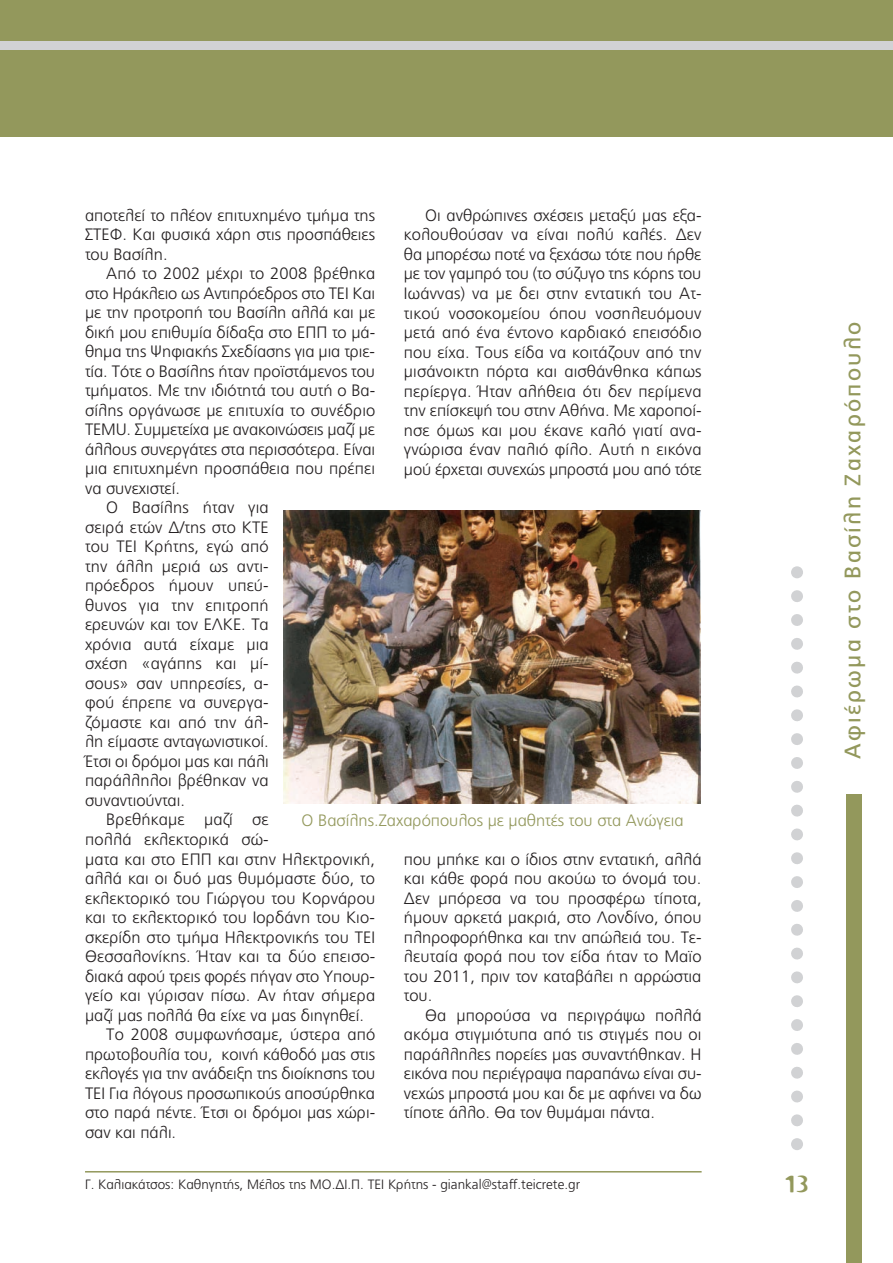
<style>
.page{position:relative;width:893px;height:1263px;background:#fff}
.page>*{position:absolute;margin:0;border:0;box-sizing:border-box;transform-origin:0 0}
.t1{font:22.5px "PF Catalog";letter-spacing:.1em;color:#93985c}
.t2{font:22.5px "PF Plazm Sans";color:#93985c}
.t3{font:300 16.5px/19.5px "PF Catalog";color:#231f20;text-align:justify}
.t4{font:300 16.5px "PF Catalog";color:#93985c}
.t5{font:300 13.5px "PF Catalog";color:#231f20}
</style>
<div class="page">
<div style="left:0;top:0;width:893px;height:136px;background:#93985c"></div>
<svg style="left:791px;top:566px;width:12px;height:561px"></svg>
<svg style="left:791px;top:1138px;width:12px;height:12px"></svg>
<div style="left:846px;top:795px;width:15px;height:468px;background:#93985c"></div>
<hr style="left:85px;top:1171px;width:617px;height:1px;background:#93985c">
<div style="left:0;top:41px;width:893px;height:8px;background:#d1d2d4"></div>
<img style="left:284px;top:511px;width:417px;height:292px">
<p class="t3" style="left:85px;top:206px;width:292px">αποτελεί το πλέον επιτυχημένο τμήμα της ΣΤΕΦ. Και φυσικά χάρη στις προσπάθειες του Βασίλη.</p>
<p class="t3" style="left:106px;top:264px;width:270px">Από το 2002 μέχρι το 2008 βρέθηκα</p>
<p class="t3" style="left:85px;top:284px;width:292px">στο Ηράκλειο ως Αντιπρόεδρος στο ΤΕΙ Και</p>
<p class="t3" style="left:85px;top:303px;width:292px">με την προτροπή του Βασίλη αλλά και με</p>
<p class="t3" style="left:85px;top:323px;width:292px">δική μου επιθυμία δίδαξα στο ΕΠΠ το μά-</p>
<p class="t3" style="left:85px;top:342px;width:291px">θημα της Ψηφιακής Σχεδίασης για μια τριε-</p>
<p class="t3" style="left:85px;top:362px;width:292px">τία. Τότε ο Βασίλης ήταν προϊστάμενος του</p>
<p class="t3" style="left:85px;top:381px;width:292px">τμήματος. Με την ιδιότητά του αυτή ο Βα-</p>
<p class="t3" style="left:85px;top:401px;width:292px">σίλης οργάνωσε με επιτυχία το συνέδριο</p>
<p class="t3" style="left:85px;top:420px;width:292px">TEMU. Συμμετείχα με ανακοινώσεις μαζί με</p>
<p class="t3" style="left:85px;top:440px;width:292px">άλλους συνεργάτες στα περισσότερα. Είναι</p>
<p class="t3" style="left:85px;top:459px;width:291px">μια επιτυχημένη προσπάθεια που πρέπει</p>
<p class="t3" style="left:85px;top:479px;width:96px">να συνεχιστεί.</p>
<p class="t3" style="left:106px;top:498px;width:164px">Ο Βασίλης ήταν για</p>
<p class="t3" style="left:85px;top:518px;width:185px">σειρά ετών Δ/της στο ΚΤΕ</p>
<p class="t3" style="left:85px;top:537px;width:185px">του ΤΕΙ Κρήτης, εγώ από</p>
<p class="t3" style="left:85px;top:557px;width:185px">την άλλη μεριά ως αντι-</p>
<p class="t3" style="left:85px;top:576px;width:185px">πρόεδρος ήμουν υπεύ-</p>
<p class="t3" style="left:85px;top:596px;width:185px">θυνος για την επιτροπή</p>
<p class="t3" style="left:85px;top:615px;width:185px">ερευνών και τον ΕΛΚΕ. Τα</p>
<p class="t3" style="left:85px;top:635px;width:185px">χρόνια αυτά είχαμε μια</p>
<p class="t3" style="left:85px;top:654px;width:185px">σχέση «αγάπης και μί-</p>
<p class="t3" style="left:85px;top:674px;width:185px">σους» σαν υπηρεσίες, α-</p>
<p class="t3" style="left:85px;top:693px;width:185px">φού έπρεπε να συνεργα-</p>
<p class="t3" style="left:85px;top:713px;width:185px">ζόμαστε και από την άλ-</p>
<p class="t3" style="left:85px;top:732px;width:185px">λη είμαστε ανταγωνιστικοί.</p>
<p class="t3" style="left:85px;top:752px;width:185px">Έτσι οι δρόμοι μας και πάλι</p>
<p class="t3" style="left:85px;top:771px;width:185px">παράλληλοι βρέθηκαν να</p>
<p class="t3" style="left:85px;top:791px;width:101px">συναντιούνται.</p>
<p class="t3" style="left:106px;top:810px;width:164px">Βρεθήκαμε μαζί σε</p>
<p class="t3" style="left:85px;top:830px;width:185px">πολλά εκλεκτορικά σώ-</p>
<p class="t3" style="left:85px;top:849px;width:292px">ματα και στο ΕΠΠ και στην Ηλεκτρονική,</p>
<p class="t3" style="left:85px;top:869px;width:291px">αλλά και οι δυό μας θυμόμαστε δύο, το</p>
<p class="t3" style="left:85px;top:888px;width:292px">εκλεκτορικό του Γιώργου του Κορνάρου</p>
<p class="t3" style="left:85px;top:908px;width:291px">και το εκλεκτορικό του Ιορδάνη του Κιο-</p>
<p class="t3" style="left:85px;top:927px;width:292px">σκερίδη στο τμήμα Ηλεκτρονικής του ΤΕΙ</p>
<p class="t3" style="left:85px;top:947px;width:292px">Θεσσαλονίκης. Ήταν και τα δύο επεισο-</p>
<p class="t3" style="left:85px;top:966px;width:291px">διακά αφού τρεις φορές πήγαν στο Υπουρ-</p>
<p class="t3" style="left:85px;top:986px;width:292px">γείο και γύρισαν πίσω. Αν ήταν σήμερα</p>
<p class="t3" style="left:85px;top:1005px;width:280px">μαζί μας πολλά θα είχε να μας διηγηθεί.</p>
<p class="t3" style="left:106px;top:1025px;width:270px">Το 2008 συμφωνήσαμε, ύστερα από</p>
<p class="t3" style="left:85px;top:1044px;width:292px">πρωτοβουλία του, κοινή κάθοδό μας στις</p>
<p class="t3" style="left:85px;top:1064px;width:292px">εκλογές για την ανάδειξη της διοίκησης του</p>
<p class="t3" style="left:85px;top:1083px;width:291px">ΤΕΙ Για λόγους προσωπικούς αποσύρθηκα</p>
<p class="t3" style="left:85px;top:1103px;width:292px">στο παρά πέντε. Έτσι οι δρόμοι μας χώρι-</p>
<p class="t3" style="left:85px;top:1122px;width:93px">σαν και πάλι.</p>
<p class="t3" style="left:404px;top:206px;width:299px;text-indent:21px">Οι ανθρώπινες σχέσεις μεταξύ μας εξα&shy;κολουθούσαν να είναι πολύ καλές. Δεν θα μπορέσω ποτέ να ξεχάσω τότε που ήρθε με τον γαμπρό του (το σύζυγο της κόρης του Ιωάννας) να με δει στην εντατική του Ατ&shy;τικού νοσοκομείου όπου νοσηλευόμουν μετά από ένα έντονο καρδιακό επεισόδιο που είχα. Τους είδα να κοιτάζουν από την μισάνοικτη πόρτα και αισθάνθηκα κάπως περίεργα. Ήταν αλήθεια ότι δεν περίμενα την επίσκεψή του στην Αθήνα. Με χαροποί&shy;ησε όμως και μου έκανε καλό γιατί ανα&shy;γνώρισα έναν παλιό φίλο. Αυτή η εικόνα μού έρχεται συνεχώς μπροστά μου από τότε</p>
<p class="t4" style="left:302px;top:811px;width:384px">Ο Βασίλης.Ζαχαρόπουλος με μαθητές του στα Ανώγεια</p>
<p class="t3" style="left:404px;top:849px;width:299px">που μπήκε και ο ίδιος στην εντατική, αλλά και κάθε φορά που ακούω το όνομά του.<br>Δεν μπόρεσα να του προσφέρω τίποτα, ήμουν αρκετά μακριά, στο Λονδίνο, όπου πληροφορήθηκα και την απώλειά του. Τε&shy;λευταία φορά που τον είδα ήταν το Μαϊο του 2011, πριν τον καταβάλει η αρρώστια του.</p>
<p class="t3" style="left:404px;top:1005px;width:299px;text-indent:21px">Θα μπορούσα να περιγράψω πολλά ακόμα στιγμιότυπα από τις στιγμές που οι παράλληλες πορείες μας συναντήθηκαν. Η εικόνα που περιέγραψα παραπάνω είναι συ&shy;νεχώς μπροστά μου και δε με αφήνει να δω τίποτε άλλο. Θα τον θυμάμαι πάντα.</p>
<p class="t5" style="left:85px;top:1177px;width:497px">Γ. Καλιακάτσος: Καθηγητής, Μέλος της ΜΟ.ΔΙ.Π. ΤΕΙ Κρήτης - giankal@staff.teicrete.gr</p>
<h1 class="t2" style="left:785px;top:1171px;width:26px">13</h1>
<h1 class="t1" style="left:840px;top:759px;width:439px;rotate:-90deg">Αφιέρωµα στο Βασίλη Ζαχαρόπουλο</h1>
</div>
